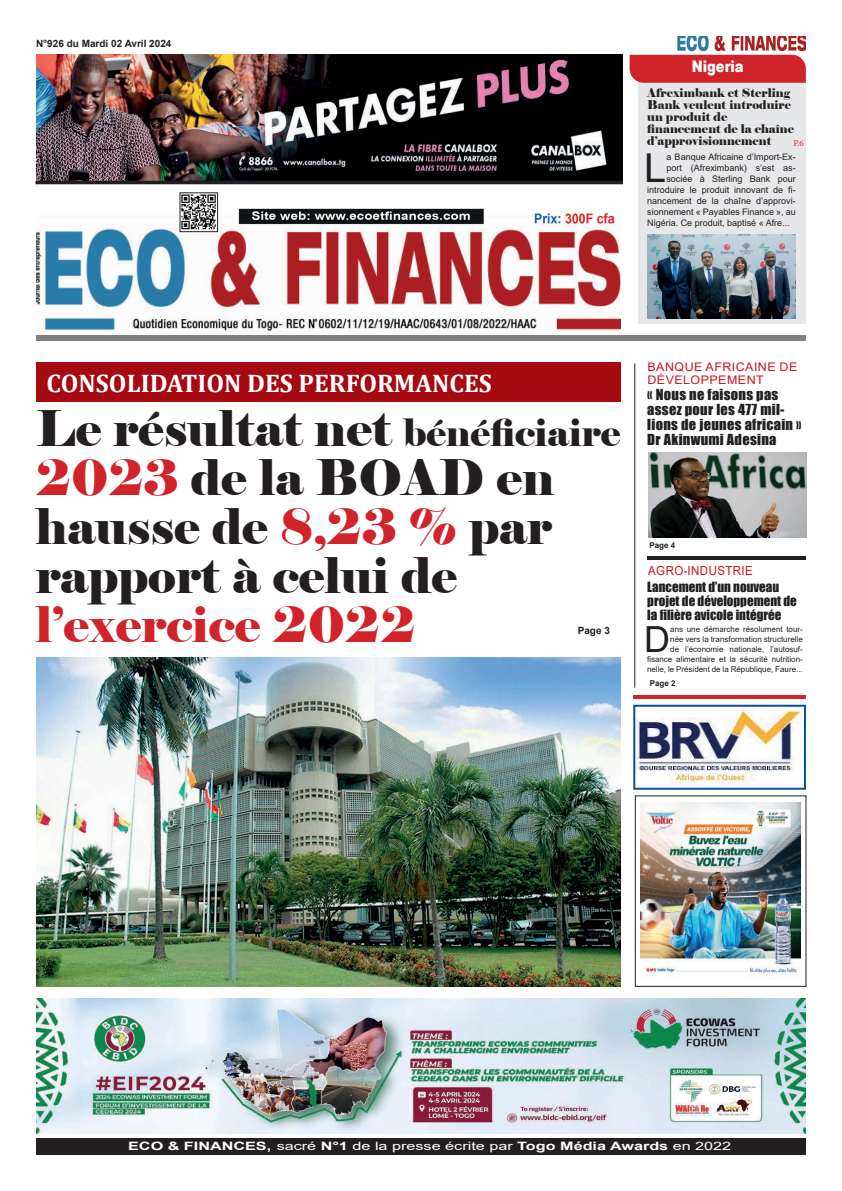
<style>
.page{position:relative;width:842px;height:1191px;background:#fff}
.page>*{position:absolute;margin:0;border:0;box-sizing:border-box;transform-origin:0 0}
.t1{font:48.9px/49px "Elephant";color:#231f20}
.t2{font:48.9px "Elephant";color:#d1232a}
.t3{font:39.7px "Arial";color:#231f20}
.t4{font:35.9px "Arial";color:#231f20}
.t5{font:700 25.5px "Cambria";color:#fff}
.t6{font:900 16px "Arial";color:#fff;scale:.82 1}
.t7{font:14px/15px "Impact";letter-spacing:.02em;color:#231f20}
.t8{font:13px/14px "Impact";color:#231f20}
.t9{font:12.5px "Arial";letter-spacing:.035em;color:#cf151d;scale:.92 1}
.t10{font:12px/12px "Elephant";color:#231f20}
.t11{font:11.8px/13px "Arial";letter-spacing:.035em;color:#cf151d;scale:1.05 1}
.t12{font:700 11.5px "Arial";color:#fff;scale:1.41 1}
.t13{font:700 10px "Arial";color:#231f20}
.t14{font:9px "Arial";color:#231f20}
.t15{font:9px "Minion Pro";color:#ee1d23}
.t16{font:8px/10px "Arial";color:#231f20;text-align:right}
.t17{font:700 8px "Arial";color:#231f20}
.s1{font-size:37.5px}
.s2{color:#d1232a}
.s3{font-weight:400}
</style>
<div class="page">
<img style="left:36px;top:203px;width:585px;height:129px">
<img style="left:182px;top:194px;width:34px;height:36px">
<div style="left:180px;top:192px;width:38px;height:40px;border:1px solid #231f20"></div>
<img style="left:677px;top:36px;width:129px;height:15px">
<div style="left:36px;top:362px;width:585px;height:40px;background:#a50a11"></div>
<hr style="left:633px;top:695px;width:173px;height:3px;background:#d1232a">
<hr style="left:647px;top:556px;width:159px;height:3px;background:#231f20">
<div style="left:638px;top:69px;width:168px;height:255px;background:#e6e7e9"></div>
<img style="left:641px;top:802px;width:159px;height:173px">
<img style="left:36px;top:998px;width:770px;height:135px">
<div style="left:630px;top:55px;width:176px;height:28px;background:#d1232a"></div>
<div style="left:36px;top:335px;width:770px;height:6px;background:#817f80"></div>
<hr style="left:634px;top:363px;width:1px;height:324px;background:#231f20">
<div style="left:36px;top:1138px;width:770px;height:17px;background:#231f20"></div>
<img style="left:36px;top:658px;width:585px;height:328px">
<img style="left:36px;top:55px;width:586px;height:126px">
<div style="left:36px;top:181px;width:587px;height:3px;border:1px solid #231f20"></div>
<img style="left:636px;top:707px;width:166px;height:77px">
<div style="left:633px;top:704px;width:173px;height:85px;border:2px solid #095097"></div>
<img style="left:648px;top:452px;width:158px;height:85px">
<img style="left:647px;top:234px;width:149px;height:84px">
<p class="t13" style="left:36px;top:36px;width:137px">N°926 du Mardi 02 Avril 2024</p>
<h3 class="t6" style="left:692px;top:55px;width:65px">Nigeria</h3>
<h3 class="t10" style="left:647px;top:87px;width:148px">Afreximbank et Sterling<br>Bank veulent introduire un produit de financement de la chaîne d’approvisionnement</h3>
<p class="t15" style="left:793px;top:137px;width:12px">P.6</p>
<h2 class="t3" style="left:644px;top:141px;width:24px">L</h2>
<p class="t14" style="left:666px;top:151px;width:131px">a Banque Africaine d’Import-Ex-</p>
<p class="t14" style="left:666px;top:162px;width:131px">port (Afreximbank) s’est as-</p>
<p class="t14" style="left:666px;top:173px;width:131px">sociée à Sterling Bank pour</p>
<p class="t14" style="left:647px;top:184px;width:150px">introduire le produit innovant de fi-</p>
<p class="t14" style="left:647px;top:195px;width:150px">nancement de la chaîne d’approvi-</p>
<p class="t14" style="left:647px;top:206px;width:150px">sionnement « Payables Finance », au</p>
<p class="t14" style="left:647px;top:217px;width:144px">Nigéria. Ce produit, baptisé « Afre...</p>
<h3 class="t5" style="left:47px;top:365px;width:447px">CONSOLIDATION DES PERFORMANCES</h3>
<h1 class="t1" style="left:36px;top:405px;width:586px">Le résultat net <span class="s1">bénéficiaire<br></span><span class="s2">2023</span> de la BOAD en hausse de <span class="s2">8,23 %</span> par rapport à celui de</h1>
<h1 class="t2" style="left:36px;top:594px;width:382px">l’exercice 2022</h1>
<p class="t13" style="left:578px;top:623px;width:34px">Page 3</p>
<h3 class="t11" style="left:647px;top:360px;width:144px">BANQUE AFRICAINE DE<br>DÉVELOPPEMENT</h3>
<h3 class="t7" style="left:647px;top:386px;width:156px">« Nous ne faisons pas assez pour les 477 mil&shy;lions de jeunes africain »<br>Dr Akinwumi Adesina</h3>
<p class="t17" style="left:649px;top:540px;width:27px">Page 4</p>
<h3 class="t9" style="left:648px;top:562px;width:115px">AGRO-INDUSTRIE</h3>
<h3 class="t8" style="left:647px;top:579px;width:151px">Lancement d’un nouveau projet de développement de la filière avicole intégrée</h3>
<p class="t16" style="left:647px;top:624px;width:157px">ans une démarche résolument tour-<br>née vers la transformation structurelle<br>de l’économie nationale, l’autosuf&shy;fisance alimentaire et la sécurité nutrition&shy;nelle, le Président de la République, Faure...</p>
<h3 class="t4" style="left:644px;top:615px;width:27px">D</h3>
<p class="t17" style="left:650px;top:678px;width:27px">Page 2</p>
<p class="t12" style="left:128px;top:1137px;width:429px">ECO &amp; FINANCES, <span class="s3">sacré</span> N°1 <span class="s3">de la presse écrite par</span> Togo Média Awards <span class="s3">en 2022</span></p>
</div>
